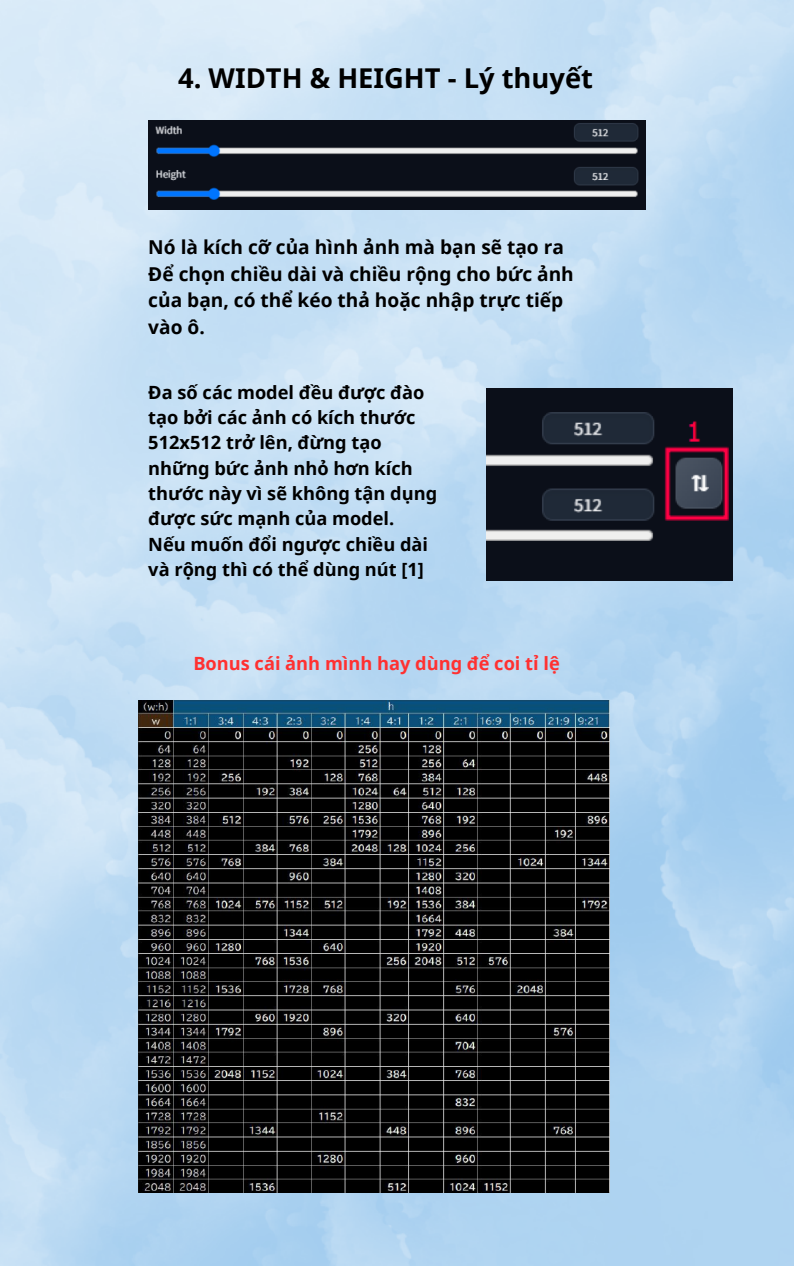
<style>
.page{position:relative;width:794px;height:1266px;background:#fff}
.page>*{position:absolute;margin:0;border:0;box-sizing:border-box;transform-origin:0 0}
.t1{font:700 27.3px "Noto Sans";color:#000}
.t2{font:700 19.12px/26.5px "Noto Sans";color:#000}
.t3{font:700 18.23px/25.3px "Noto Sans";color:#000}
.t4{font:700 18.23px "Noto Sans";color:#ff3131}
</style>
<div class="page">
<img style="left:0;top:0;width:793px;height:1266px">
<img style="left:148px;top:120px;width:497px;height:90px">
<img style="left:486px;top:389px;width:246px;height:191px">
<img style="left:139px;top:700px;width:469px;height:492px">
<p class="t1" style="left:178px;top:59px;width:416px">4. WIDTH &amp; HEIGHT - Lý thuyết</p>
<p class="t2" style="left:148px;top:233px;width:417px">Nó là kích cỡ của hình ảnh mà bạn sẽ tạo ra</p>
<p class="t2" style="left:148px;top:260px;width:427px">Để chọn chiều dài và chiều rộng cho bức ảnh của bạn, có thể kéo thả hoặc nhập trực tiếp vào ô.</p>
<p class="t3" style="left:148px;top:379px;width:290px">Đa số các model đều được đào tạo bởi các ảnh có kích thước<br>512x512 trở lên, đừng tạo những bức ảnh nhỏ hơn kích thước này vì sẽ không tận dụng được sức mạnh của model.</p>
<p class="t3" style="left:148px;top:531px;width:281px">Nếu muốn đổi ngược chiều dài và rộng thì có thể dùng nút [1]</p>
<p class="t4" style="left:193px;top:650px;width:367px">Bonus cái ảnh mình hay dùng để coi tỉ lệ</p>
</div>
